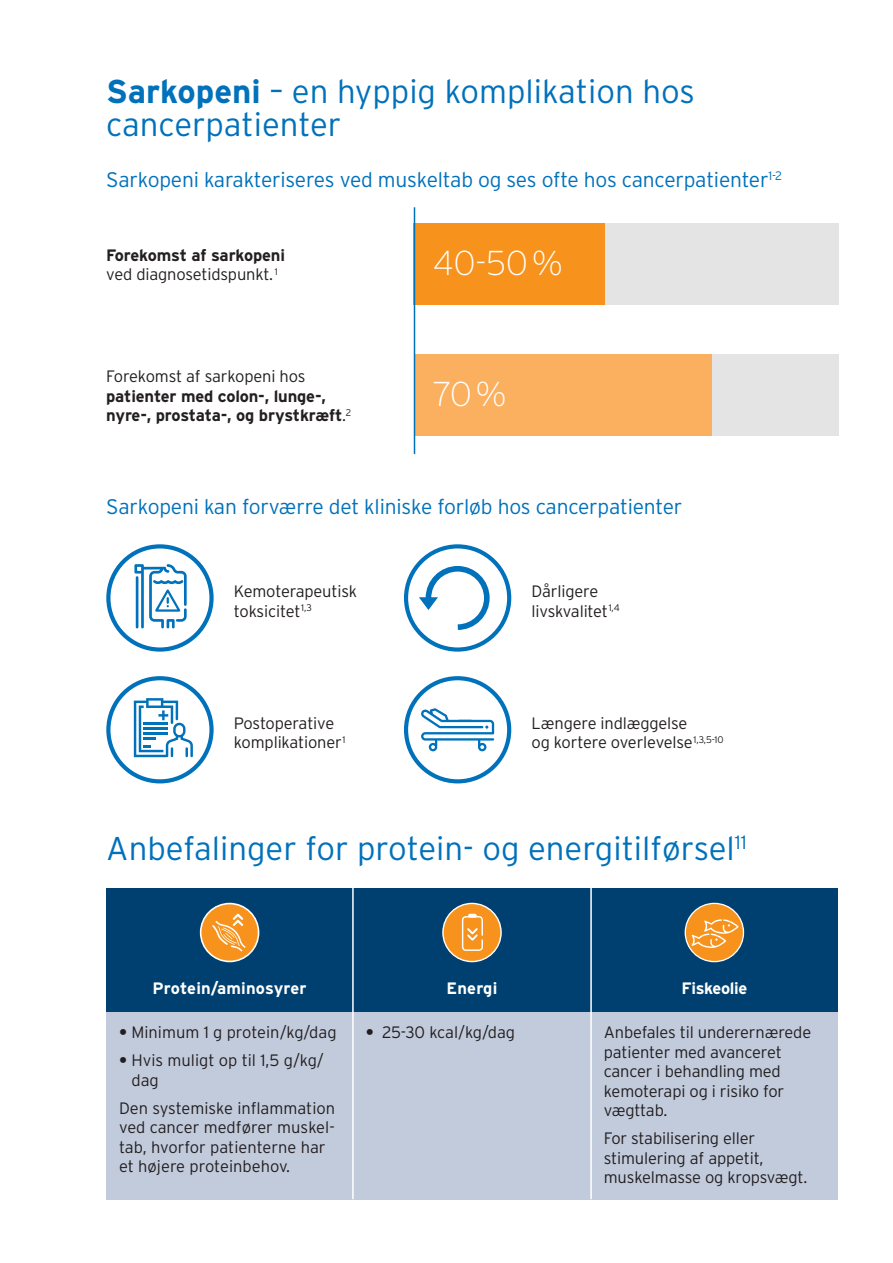
<style>
.page{position:relative;width:893px;height:1263px;background:#fff}
.page>*{position:absolute;margin:0;border:0;box-sizing:border-box;transform-origin:0 0}
.t1{font:200 34.5px "Interstate";color:#fff}
.t2{font:300 33px/33px "Interstate";color:#0071bb}
.t3{font:300 21px "Interstate";letter-spacing:-.01em;color:#0071bb}
.t4{font:300 16.5px/19.5px "Interstate";letter-spacing:-.01em;color:#231f20}
.t5{font:700 16.5px/19.5px "Interstate";letter-spacing:-.01em;color:#231f20}
.t6{font:700 16.5px "Interstate";letter-spacing:.005em;color:#fff}
.t7{font:700 16.5px "Interstate";letter-spacing:-.02em;color:#fff}
.s1{font-weight:700}
.s2{font-weight:300}
</style>
<div class="page">
<div style="left:605px;top:223px;width:234px;height:81px;background:#e4e4e4"></div>
<div style="left:414px;top:223px;width:191px;height:81px;background:#f7931d"></div>
<div style="left:711px;top:354px;width:128px;height:81px;background:#e4e4e4"></div>
<div style="left:414px;top:354px;width:297px;height:81px;background:#fab05f"></div>
<div style="left:106px;top:676px;width:108px;height:107px;border:4px solid #0071bb;border-radius:50%"></div>
<svg style="left:134px;top:698px;width:59px;height:59px"></svg>
<div style="left:404px;top:676px;width:107px;height:107px;border:4px solid #0071bb;border-radius:50%"></div>
<svg style="left:421px;top:708px;width:73px;height:43px"></svg>
<div style="left:404px;top:544px;width:107px;height:108px;border:4px solid #0071bb;border-radius:50%"></div>
<svg style="left:419px;top:563px;width:71px;height:70px"></svg>
<div style="left:106px;top:544px;width:108px;height:108px;border:4px solid #0071bb;border-radius:50%"></div>
<svg style="left:134px;top:564px;width:53px;height:64px"></svg>
<hr style="left:414px;top:207px;width:1px;height:247px;background:#0071bb">
<div style="left:106px;top:888px;width:732px;height:124px;background:#004070"></div>
<div style="left:201px;top:903px;width:58px;height:58px;background:#f7931d;border-radius:50%"></div>
<div style="left:200px;top:903px;width:59px;height:59px;border:2px solid #fff;border-radius:50%"></div>
<svg style="left:212px;top:913px;width:33px;height:38px"></svg>
<div style="left:685px;top:903px;width:58px;height:59px;background:#f7931d;border-radius:50%"></div>
<div style="left:685px;top:903px;width:59px;height:59px;border:1px solid #fff;border-radius:50%"></div>
<svg style="left:692px;top:919px;width:47px;height:29px"></svg>
<div style="left:443px;top:903px;width:58px;height:58px;background:#f7931d;border-radius:50%"></div>
<div style="left:442px;top:903px;width:60px;height:59px;border:1px solid #fff;border-radius:50%"></div>
<svg style="left:467px;top:928px;width:11px;height:13px"></svg>
<div style="left:462px;top:916px;width:21px;height:35px;border:1px solid #fff;border-radius:3px"></div>
<svg style="left:468px;top:914px;width:8px;height:3px"></svg>
<div style="left:106px;top:1012px;width:732px;height:187px;background:#c2cbdc"></div>
<hr style="left:352px;top:887px;width:2px;height:312px;background:#fff">
<hr style="left:590px;top:887px;width:2px;height:312px;background:#fff">
<h2 class="t2" style="left:106px;top:75px;width:590px"><span class="s1">Sarkopeni</span> – en hyppig komplikation hos cancerpatienter</h2>
<p class="t3" style="left:106px;top:168px;width:677px">Sarkopeni karakteriseres ved muskeltab og ses ofte hos cancerpatienter<sup>1-2</sup></p>
<p class="t4" style="left:106px;top:245px;width:180px"><span class="s1">Forekomst af sarkopeni </span>ved diagnosetidspunkt. <sup>1</sup></p>
<p class="t4" style="left:106px;top:366px;width:201px">Forekomst af sarkopeni hos</p>
<p class="t5" style="left:106px;top:386px;width:247px">patienter med colon-, lunge-, nyre-, prostata-, og brystkræft<span class="s2">.</span><sup>2</sup></p>
<h1 class="t1" style="left:433px;top:244px;width:131px">40-50%</h1>
<h1 class="t1" style="left:433px;top:375px;width:75px">70%</h1>
<p class="t3" style="left:106px;top:495px;width:578px">Sarkopeni kan forværre det kliniske forløb hos cancerpatienter</p>
<p class="t4" style="left:234px;top:581px;width:125px">Kemoterapeutisk toksicitet<sup>1,3</sup></p>
<p class="t4" style="left:531px;top:581px;width:90px">Dårligere livskvalitet<sup>1,4</sup></p>
<p class="t4" style="left:234px;top:713px;width:113px">Postoperative komplikationer<sup>1</sup></p>
<p class="t4" style="left:531px;top:713px;width:194px">Længere indlæggelse<br>og kortere overlevelse<sup>1,3,5-10</sup></p>
<h2 class="t2" style="left:106px;top:832px;width:642px">Anbefalinger for protein- og energitilførsel<sup>11</sup></h2>
<p class="t6" style="left:153px;top:979px;width:156px">Protein/aminosyrer</p>
<p class="t6" style="left:447px;top:979px;width:52px">Energi</p>
<p class="t7" style="left:681px;top:979px;width:68px">Fiskeolie</p>
<p class="t4" style="left:119px;top:1022px;width:219px"><span class="s1">•</span> Minimum 1 g protein/kg/dag</p>
<p class="t4" style="left:131px;top:1050px;width:194px;text-indent:-12px"><span class="s1">•</span> Hvis muligt op til 1,5 g/kg/ dag</p>
<p class="t4" style="left:119px;top:1098px;width:218px">Den systemiske inflammation ved cancer medfører muskel&shy;tab, hvorfor patienterne har et højere proteinbehov.</p>
<p class="t4" style="left:366px;top:1022px;width:151px"><span class="s1">•</span> 25-30 kcal/kg/dag</p>
<p class="t4" style="left:604px;top:1022px;width:209px">Anbefales til underernærede patienter med avanceret cancer i behandling med kemoterapi og i risiko for vægttab.</p>
<p class="t4" style="left:604px;top:1128px;width:205px">For stabilisering eller stimulering af appetit, muskelmasse og kropsvægt.</p>
</div>
